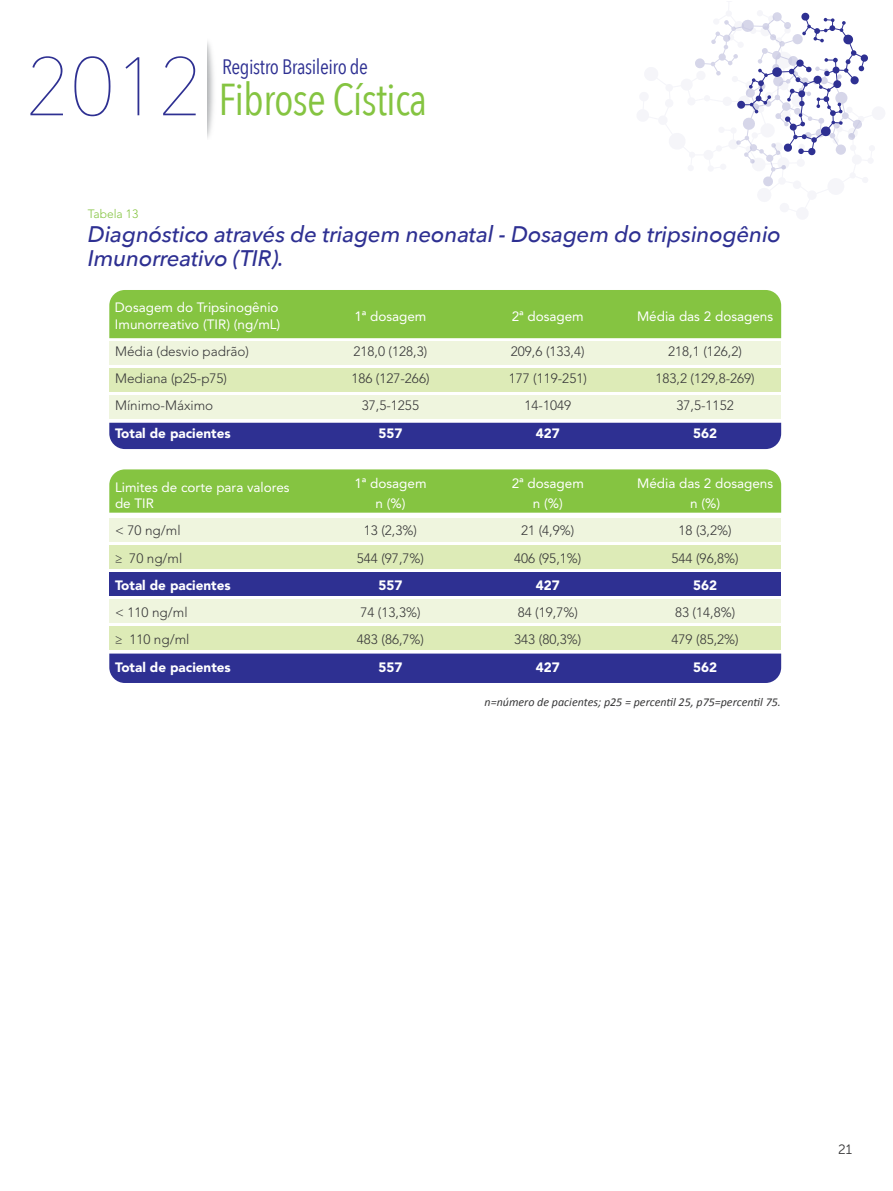
<style>
.page{position:relative;width:893px;height:1191px;background:#fff}
.page>*{position:absolute;margin:0;border:0;box-sizing:border-box;transform-origin:0 0}
.t1{font:200 81.9px "Avenir Next";color:#2e3092}
.t2{font:44.55px "Avenir Next Condensed";letter-spacing:-.02em;color:#85c441}
.t3{font:italic 500 22.5px/24px "Avenir Next";letter-spacing:-.01em;color:#2e3092}
.t4{font:20.85px "Avenir Next Condensed";letter-spacing:-.02em;color:#2e3092}
.t5{font:300 13.5px "Avenir LT Std";color:#383839}
.t6{font:13.5px/20.4px "Avenir LT Std";color:#fff;text-align:center}
.t7{font:900 13.5px "Avenir LT Std";color:#fff}
.t8{font:13.5px "Museo Sans 300";color:#383839}
.t9{font:italic 12px "Calibri";color:#383839}
.t10{font:300 12px "Avenir LT Std";color:#85c441}
</style>
<div class="page">
<img style="left:208px;top:42px;width:6px;height:95px">
<svg style="left:695px;top:12px;width:173px;height:175px"></svg>
<div style="left:109px;top:423px;width:672px;height:26px;background:#2e3092"></div>
<div style="left:109px;top:653px;width:672px;height:30px;background:#2e3092"></div>
<div style="left:109px;top:290px;width:672px;height:48px;background:#85c441"></div>
<div style="left:109px;top:469px;width:672px;height:43px;background:#85c441"></div>
<div style="left:109px;top:342px;width:672px;height:23px;background:#eff5de"></div>
<div style="left:109px;top:396px;width:672px;height:23px;background:#eff5de"></div>
<div style="left:109px;top:369px;width:672px;height:23px;background:#ddebb7"></div>
<div style="left:109px;top:518px;width:672px;height:23px;background:#eff5de"></div>
<div style="left:109px;top:599px;width:672px;height:24px;background:#eff5de"></div>
<div style="left:109px;top:545px;width:672px;height:23px;background:#ddebb7"></div>
<div style="left:109px;top:626px;width:672px;height:24px;background:#ddebb7"></div>
<div style="left:109px;top:572px;width:672px;height:23px;background:#2e3092"></div>
<h1 class="t1" style="left:25px;top:38px;width:180px">2012</h1>
<h3 class="t4" style="left:222px;top:54px;width:148px">Registro Brasileiro de</h3>
<h2 class="t2" style="left:218px;top:72px;width:210px">Fibrose Cística</h2>
<p class="t10" style="left:88px;top:207px;width:52px">Tabela 13</p>
<h3 class="t3" style="left:88px;top:222px;width:695px">Diagnóstico através de triagem neonatal - Dosagem do tripsinogênio<br>Imunorreativo (TIR).</h3>
<p class="t6" style="left:115px;top:300px;width:167px;line-height:16.2px;text-align:left">Dosagem do Tripsinogênio<br>Imunorreativo (TIR) (ng/mL)</p>
<p class="t6" style="left:354px;top:306px;width:74px">1ª dosagem</p>
<p class="t6" style="left:512px;top:306px;width:74px">2ª dosagem</p>
<p class="t6" style="left:637px;top:306px;width:138px">Média das 2 dosagens</p>
<p class="t5" style="left:115px;top:343px;width:136px">Média (desvio padrão)</p>
<p class="t5" style="left:354px;top:343px;width:75px">218,0 (128,3)</p>
<p class="t5" style="left:511px;top:343px;width:75px">209,6 (133,4)</p>
<p class="t5" style="left:668px;top:343px;width:75px">218,1 (126,2)</p>
<p class="t5" style="left:115px;top:370px;width:114px">Mediana (p25-p75)</p>
<p class="t5" style="left:351px;top:370px;width:80px">186 (127-266)</p>
<p class="t5" style="left:509px;top:370px;width:80px">177 (119-251)</p>
<p class="t5" style="left:655px;top:370px;width:101px">183,2 (129,8-269)</p>
<p class="t5" style="left:115px;top:398px;width:100px">Mínimo-Máximo</p>
<p class="t5" style="left:362px;top:398px;width:59px">37,5-1255</p>
<p class="t5" style="left:524px;top:398px;width:48px">14-1049</p>
<p class="t5" style="left:677px;top:398px;width:59px">37,5-1152</p>
<p class="t7" style="left:115px;top:424px;width:117px">Total de pacientes</p>
<p class="t7" style="left:378px;top:424px;width:25px">557</p>
<p class="t7" style="left:536px;top:424px;width:25px">427</p>
<p class="t7" style="left:693px;top:424px;width:25px">562</p>
<p class="t6" style="left:115px;top:479px;width:176px;line-height:16.2px;text-align:left">Limites de corte para valores de TIR</p>
<p class="t6" style="left:354px;top:473px;width:74px">1ª dosagem n (%)</p>
<p class="t6" style="left:512px;top:473px;width:74px">2ª dosagem n (%)</p>
<p class="t6" style="left:637px;top:473px;width:138px">Média das 2 dosagens n (%)</p>
<p class="t5" style="left:115px;top:523px;width:67px">&lt; 70 ng/ml</p>
<p class="t5" style="left:364px;top:523px;width:55px">13 (2,3%)</p>
<p class="t5" style="left:521px;top:523px;width:55px">21 (4,9%)</p>
<p class="t5" style="left:679px;top:523px;width:55px">18 (3,2%)</p>
<p class="t5" style="left:115px;top:550px;width:69px">≥ 70 ng/ml</p>
<p class="t5" style="left:357px;top:550px;width:69px">544 (97,7%)</p>
<p class="t5" style="left:514px;top:550px;width:69px">406 (95,1%)</p>
<p class="t5" style="left:672px;top:550px;width:69px">544 (96,8%)</p>
<p class="t7" style="left:115px;top:577px;width:117px">Total de pacientes</p>
<p class="t7" style="left:378px;top:577px;width:25px">557</p>
<p class="t7" style="left:536px;top:577px;width:25px">427</p>
<p class="t7" style="left:693px;top:577px;width:25px">562</p>
<p class="t5" style="left:115px;top:604px;width:74px">&lt; 110 ng/ml</p>
<p class="t5" style="left:360px;top:604px;width:62px">74 (13,3%)</p>
<p class="t5" style="left:518px;top:604px;width:62px">84 (19,7%)</p>
<p class="t5" style="left:675px;top:604px;width:62px">83 (14,8%)</p>
<p class="t5" style="left:115px;top:632px;width:76px">≥ 110 ng/ml</p>
<p class="t5" style="left:357px;top:632px;width:69px">483 (86,7%)</p>
<p class="t5" style="left:514px;top:632px;width:69px">343 (80,3%)</p>
<p class="t5" style="left:672px;top:632px;width:69px">479 (85,2%)</p>
<p class="t7" style="left:115px;top:658px;width:117px">Total de pacientes</p>
<p class="t7" style="left:378px;top:658px;width:25px">557</p>
<p class="t7" style="left:536px;top:658px;width:25px">427</p>
<p class="t7" style="left:693px;top:658px;width:25px">562</p>
<p class="t9" style="left:485px;top:694px;width:298px">n=número de pacientes; p25 = percentil 25, p75=percentil 75.</p>
<p class="t8" style="left:838px;top:1142px;width:15px">21</p>
</div>
